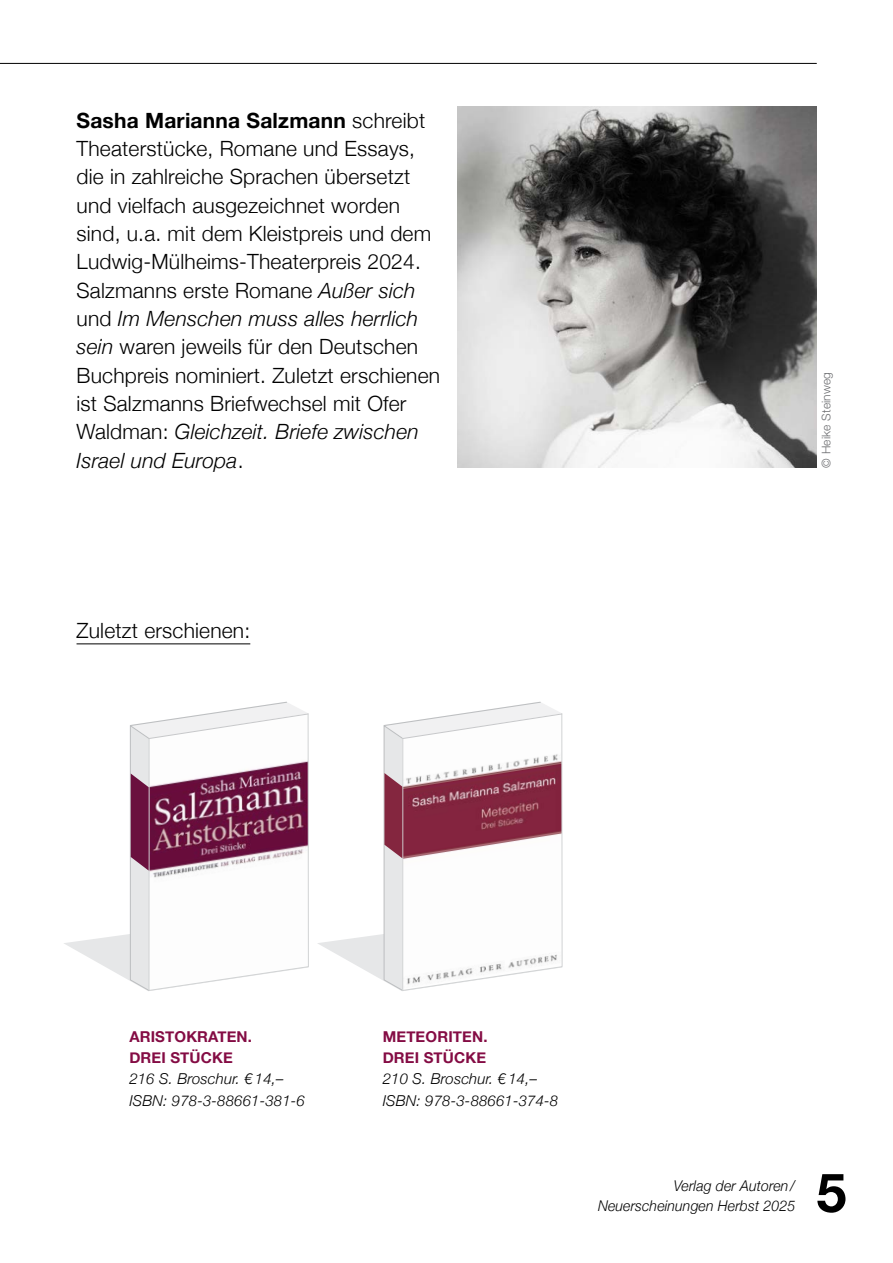
<style>
.page{position:relative;width:893px;height:1263px;background:#fff}
.page>*{position:absolute;margin:0;border:0;box-sizing:border-box;transform-origin:0 0}
.t1{font:700 54px "Helvetica Neue LT Std";color:#000}
.t2{font:300 21px/28.3px "Helvetica Neue";letter-spacing:.01em;color:#000}
.t3{font:italic 300 15px/21.3px "Helvetica Neue";letter-spacing:.01em;color:#000}
.t4{font:700 15px/21.3px "Helvetica Neue";letter-spacing:.01em;color:#840c44}
.t5{font:italic 300 14.85px/20.7px "Helvetica Neue";letter-spacing:.01em;color:#000;text-align:right;scale:.95 1}
.t6{font:300 12px "Helvetica Neue LT Std";letter-spacing:.015em;color:#6d6e71}
.s1{font-weight:700}
.s2{font-style:italic}
</style>
<div class="page">
<img style="left:457px;top:106px;width:359px;height:362px">
<hr style="left:77px;top:643px;width:173px;height:1px;background:#000">
<svg style="left:64px;top:701px;width:245px;height:290px"></svg>
<svg style="left:318px;top:701px;width:245px;height:290px"></svg>
<hr style="left:0;top:63px;width:816px;height:1px;background:#000">
<p class="t2" style="left:77px;top:104px;width:365px"><span class="s1">Sasha Marianna Salzmann</span> schreibt Theaterstücke, Romane und Essays, die in zahlreiche Sprachen übersetzt und vielfach ausgezeichnet worden sind, u.a. mit dem Kleistpreis und dem Ludwig-Mülheims-Theaterpreis 2024.<br>Salzmanns erste Romane <span class="s2">Außer sich </span>und <span class="s2">Im Menschen muss alles herrlich sein</span> waren jeweils für den Deutschen Buchpreis nominiert. Zuletzt erschienen ist Salzmanns Briefwechsel mit Ofer Waldman: <span class="s2">Gleichzeit. Briefe zwischen Israel und Europa</span>.</p>
<p class="t2" style="left:77px;top:615px;width:175px">Zuletzt erschienen:</p>
<p class="t6" style="left:819px;top:468px;width:97px;rotate:-90deg">© Heike Steinweg</p>
<p class="t4" style="left:129px;top:1026px;width:124px">ARISTOKRATEN.<br>DREI STÜCKE</p>
<p class="t3" style="left:129px;top:1067px;width:177px">216 S. Broschur. € 14,–<br>ISBN: 978-3-88661-381-6</p>
<p class="t4" style="left:383px;top:1026px;width:106px">METEORITEN.<br>DREI STÜCKE</p>
<p class="t3" style="left:383px;top:1067px;width:177px">210 S. Broschur. € 14,–<br>ISBN: 978-3-88661-374-8</p>
<p class="t5" style="left:598px;top:1174px;width:209px">Verlag der Autoren /<br>Neuerscheinungen Herbst 2025</p>
<h1 class="t1" style="left:816px;top:1159px;width:32px">5</h1>
</div>
